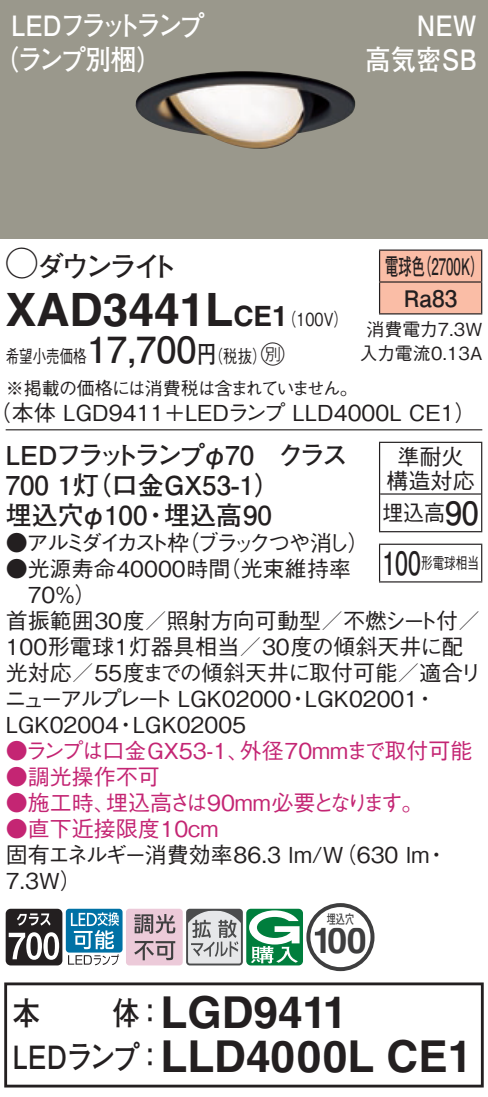
<style>
.page{position:relative;width:488px;height:1097px;background:#fff}
.page>*{position:absolute;margin:0;border:0;box-sizing:border-box;transform-origin:0 0}
.t1{font:700 46px "Helvetica LT Std";color:#231f20}
.t2{font:700 44px/44px "Helvetica LT Std";color:#231f20;text-align:center}
.t3{font:700 36px "Helvetica LT Std";color:#252122}
.t4{font:700 32px "Futo Go B101 Pro";color:#231f20;scale:.85 1}
.t5{font:700 28px/34px "Futo Go B101 Pro";letter-spacing:-.12em;color:#fff;scale:.9 1}
.t6{font:700 28px/34px "Futo Go B101 Pro";color:#fff;text-align:right;scale:.9 1}
.t7{font:700 28px "Futo Go B101 Pro";letter-spacing:-.15em;color:#231f20}
.t8{font:700 26px/30px "Futo Go B101 Pro";color:#231f20}
.t9{font:700 22.8px/32px "Futo Go B101 Pro";color:#231f20;text-align:center;scale:.58 1}
.t10{font:500 22px/26px "Gothic BBB Pro";color:#231f20}
.t11{font:500 22px "Gothic BBB Pro";color:#c42573}
.t12{font:500 22px "Gothic BBB Pro";letter-spacing:-.165em;color:#231f20}
.t13{font:500 22px "Gothic BBB Pro";color:#231f20;scale:.95 1}
.t14{font:500 18px/31.6px "Gothic BBB Pro";letter-spacing:-.035em;color:#231f20;scale:.75 1}
.t15{font:500 18px/24px "Gothic BBB Pro";color:#231f20;text-align:center}
.t16{font:500 16px "Gothic BBB Pro";color:#231f20;scale:.72 1}
.t17{font:700 13.2px "Futo Go B101 Pro";color:#3e3e3f;scale:.7 1}
.s1{font-family:"Ford Classification 1";font-weight:400;font-size:32px}
.s2{font-size:28px}
.s3{font-family:"Gothic BBB Pro";font-weight:500;font-size:18px}
.s4{font-family:"Futo Go B101 Pro";font-weight:700;font-size:36px}
.s5{font-family:"Futo Go B101 Pro";font-weight:700;font-size:24px}
.s6{font-family:"Ford Classification 1";font-weight:400;font-size:24px}
.s7{font-family:"Futo Go B101 Pro";font-weight:700;font-size:32px}
.s8{color:#3e3e3f}
.s9{font-family:"Futo Go B101 Pro";font-size:32px}
</style>
<div class="page">
<div style="left:0;top:0;width:488px;height:238px;background:#9a988c"></div>
<img style="left:135px;top:71px;width:221px;height:78px">
<div style="left:380px;top:251px;width:101px;height:62px;background:#fabda6"></div>
<hr style="left:379px;top:249px;width:103px;height:2px;background:#231f20">
<hr style="left:379px;top:251px;width:1px;height:30px;background:#231f20">
<hr style="left:481px;top:251px;width:1px;height:30px;background:#231f20">
<hr style="left:379px;top:281px;width:103px;height:2px;background:#231f20">
<hr style="left:379px;top:283px;width:1px;height:30px;background:#231f20">
<hr style="left:481px;top:283px;width:1px;height:30px;background:#231f20">
<hr style="left:379px;top:313px;width:103px;height:1px;background:#231f20">
<hr style="left:6px;top:429px;width:476px;height:1px;background:#231f20">
<hr style="left:379px;top:443px;width:1px;height:51px;background:#231f20">
<hr style="left:379px;top:494px;width:1px;height:37px;background:#231f20">
<hr style="left:379px;top:442px;width:103px;height:1px;background:#231f20">
<hr style="left:380px;top:493px;width:101px;height:2px;background:#231f20">
<hr style="left:481px;top:443px;width:1px;height:51px;background:#231f20">
<hr style="left:481px;top:494px;width:1px;height:37px;background:#231f20">
<hr style="left:379px;top:531px;width:103px;height:1px;background:#231f20">
<hr style="left:379px;top:545px;width:1px;height:36px;background:#231f20">
<hr style="left:379px;top:543px;width:103px;height:2px;background:#231f20">
<hr style="left:481px;top:545px;width:1px;height:36px;background:#231f20">
<hr style="left:379px;top:581px;width:103px;height:1px;background:#231f20">
<svg style="left:6px;top:908px;width:56px;height:57px"></svg>
<div style="left:66px;top:908px;width:56px;height:44px;background:#0071a5;border-radius:3px"></div>
<svg style="left:68px;top:912px;width:51px;height:53px"></svg>
<svg style="left:126px;top:903px;width:248px;height:68px"></svg>
<div style="left:4px;top:982px;width:479px;height:105px;border:3px solid #231f20"></div>
<p class="t5" style="left:-7px;top:5px;width:237px;text-indent:18px">LEDフラットランプ（ランプ別梱）</p>
<p class="t6" style="left:365px;top:5px;width:125px">NEW<br>高気密SB</p>
<p class="t7" style="left:6px;top:244px;width:174px"><span class="s1">A</span>ダウンライト</p>
<h1 class="t1" style="left:6px;top:281px;width:344px">XAD3441L<span class="s2">CE1</span><span class="s3">（100V）</span></h1>
<p class="t14" style="left:6px;top:338px;width:471px">希望小売価格<span class="s4">17,700</span><span class="s5">円</span>（税抜）<span class="s6">C<br></span>※掲載の価格には消費税は含まれていません。</p>
<p class="t10" style="left:-10px;top:397px;width:488px">（本体 LGD9411＋LEDランプ LLD4000L CE1）</p>
<p class="t9" style="left:385px;top:247px;width:171px">電球色（2700K）<br>Ra83</p>
<p class="t15" style="left:359px;top:315px;width:124px">消費電力7.3W入力電流0.13A</p>
<p class="t8" style="left:6px;top:436px;width:344px">LEDフラットランプφ70 クラス<br>700 1灯（口金GX53-1）<br>埋込穴φ100・埋込高90</p>
<p class="t12" style="left:6px;top:525px;width:365px">●アルミダイカスト枠（ブラックつや消し）</p>
<p class="t10" style="left:6px;top:553px;width:347px">●光源寿命40000時間（光束維持率</p>
<p class="t10" style="left:28px;top:579px;width:70px">70％）</p>
<p class="t10" style="left:6px;top:605px;width:476px">首振範囲30度／照射方向可動型／不燃シート付／</p>
<p class="t10" style="left:6px;top:631px;width:459px">100形電球1灯器具相当／30度の傾斜天井に配</p>
<p class="t10" style="left:6px;top:657px;width:477px">光対応／55度までの傾斜天井に取付可能／適合リ</p>
<p class="t10" style="left:4px;top:683px;width:433px">ニューアルプレート LGK02000・LGK02001・</p>
<p class="t10" style="left:6px;top:709px;width:242px">LGK02004・LGK02005</p>
<p class="t11" style="left:6px;top:733px;width:468px">●ランプは口金GX53-1、外径70mmまで取付可能</p>
<p class="t11" style="left:6px;top:759px;width:156px">●調光操作不可</p>
<p class="t11" style="left:6px;top:785px;width:419px">●施工時、埋込高さは90mm必要となります。</p>
<p class="t11" style="left:6px;top:811px;width:214px">●直下近接限度10cm</p>
<p class="t10" style="left:6px;top:839px;width:443px">固有エネルギー消費効率86.3 lm/W（630 lm・<br>7.3W）</p>
<p class="t10" style="left:386px;top:441px;width:89px;line-height:24px;text-align:center">準耐火構造対応</p>
<p class="t13" style="left:382px;top:495px;width:103px">埋込高<span class="s7">90</span></p>
<p class="t16" style="left:382px;top:550px;width:135px"><span class="s7">100</span>形電球相当</p>
<p class="t17" style="left:327px;top:908px;width:41px">埋込穴</p>
<h3 class="t3" style="left:312px;top:918px;width:56px">1<span class="s8">0</span>0</h3>
<h2 class="t2" style="left:13px;top:989px;width:461px"><span class="s9">体：</span>LGD9411<br><span class="s9">LEDランプ：</span>LLD4000L CE1</h2>
<h3 class="t4" style="left:13px;top:987px;width:34px">本</h3>
</div>
